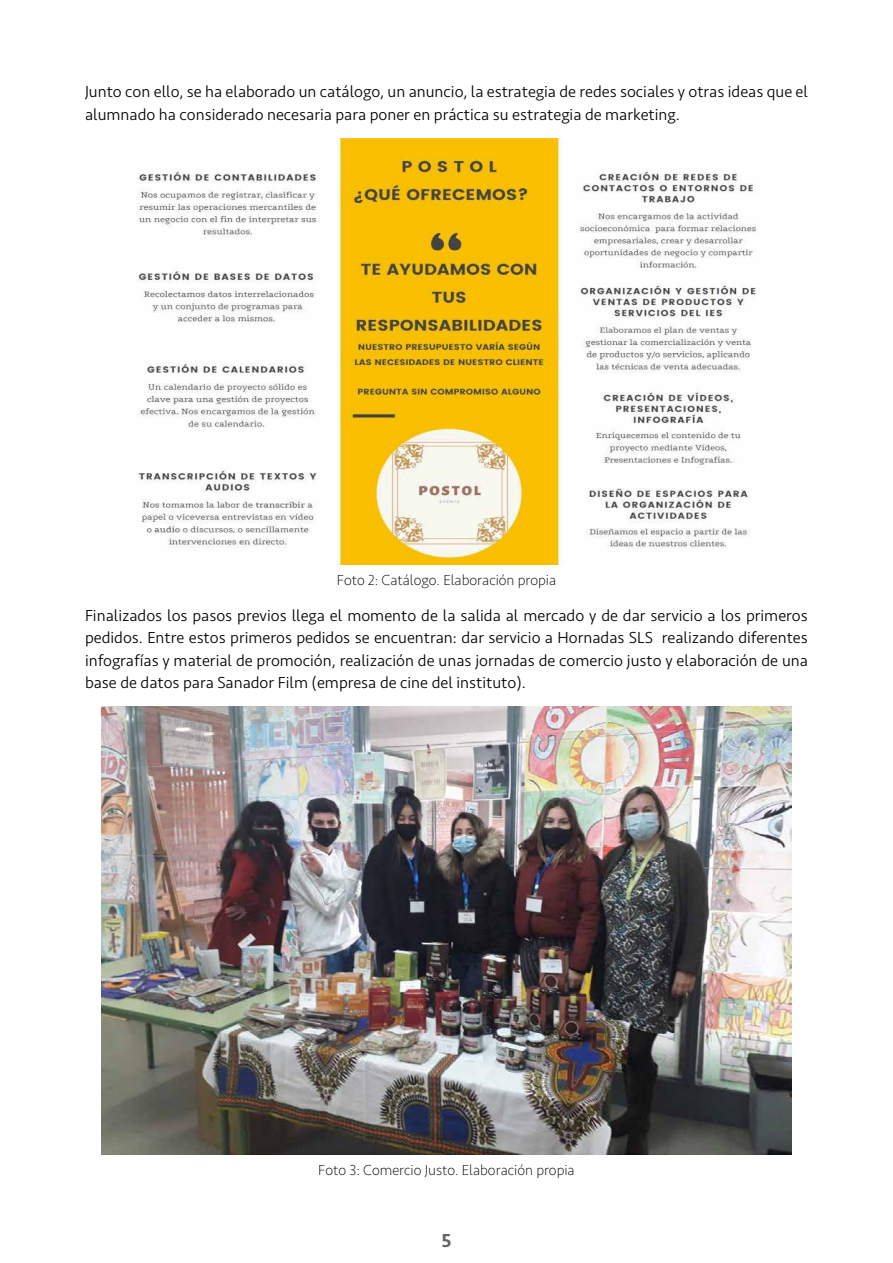
<style>
.page{position:relative;width:893px;height:1263px;background:#fff}
.page>*{position:absolute;margin:0;border:0;box-sizing:border-box;transform-origin:0 0}
.t1{font:500 19.5px "Seravek";color:#646363}
.t2{font:300 16.5px/22.5px "Seravek";color:#000}
.t3{font:200 15px "Seravek";color:#000}
</style>
<div class="page">
<img style="left:137px;top:138px;width:619px;height:426px">
<img style="left:101px;top:706px;width:691px;height:448px">
<p class="t2" style="left:85px;top:81px;width:724px">Junto con ello, se ha elaborado un catálogo, un anuncio, la estrategia de redes sociales y otras ideas que el alumnado ha considerado necesaria para poner en práctica su estrategia de marketing.</p>
<p class="t3" style="left:337px;top:571px;width:221px">Foto 2: Catálogo. Elaboración propia</p>
<p class="t2" style="left:85px;top:604px;width:724px;text-align:justify">Finalizados los pasos previos llega el momento de la salida al mercado y de dar servicio a los primeros pedidos. Entre estos primeros pedidos se encuentran: dar servicio a Hornadas SLS realizando diferentes infografías y material de promoción, realización de unas jornadas de comercio justo y elaboración de una base de datos para Sanador Film (empresa de cine del instituto).</p>
<p class="t3" style="left:318px;top:1161px;width:258px">Foto 3: Comercio Justo. Elaboración propia</p>
<p class="t1" style="left:441px;top:1228px;width:12px">5</p>
</div>
